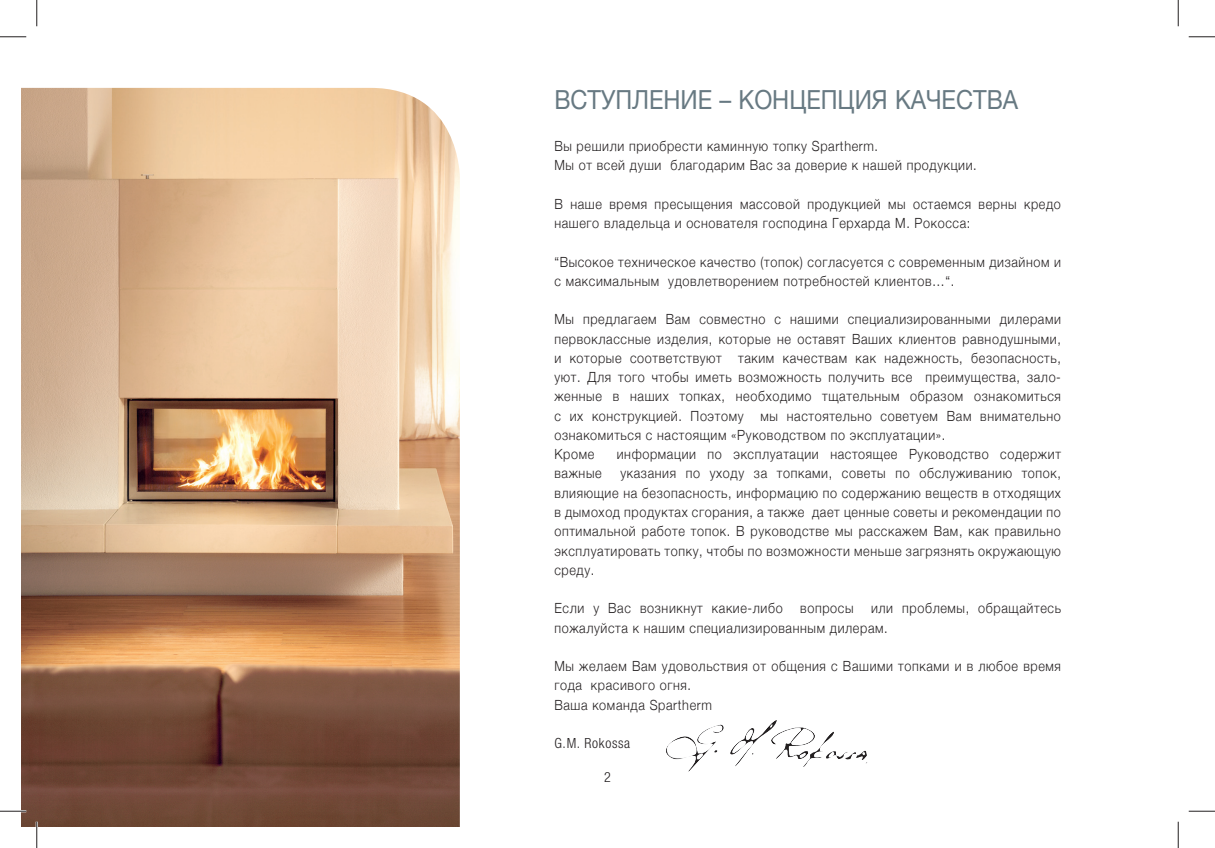
<style>
.page{position:relative;width:1215px;height:848px;background:#fff}
.page>*{position:absolute;margin:0;border:0;box-sizing:border-box;transform-origin:0 0}
.t1{font:26.25px "Helvetica Neue";color:#677982;scale:.9 1}
.t2{font:300 14px/19.2px "Helvetica Neue";letter-spacing:.05em;color:#231f20;scale:.9 1}
.t3{font:300 condensed 14px "Helvetica Neue LT Std";letter-spacing:.05em;color:#231f20}
</style>
<div class="page">
<img style="left:22px;top:88px;width:438px;height:737px">
<hr style="left:0;top:810px;width:26px;height:2px;background:#fff">
<hr style="left:36px;top:821px;width:2px;height:26px;background:#fff">
<svg style="left:0;top:36px;width:26px;height:1px"></svg>
<svg style="left:1188px;top:36px;width:26px;height:1px"></svg>
<svg style="left:0;top:810px;width:26px;height:1px"></svg>
<svg style="left:1188px;top:810px;width:26px;height:1px"></svg>
<svg style="left:36px;top:0;width:1px;height:26px"></svg>
<svg style="left:36px;top:821px;width:1px;height:26px"></svg>
<svg style="left:1177px;top:0;width:1px;height:26px"></svg>
<svg style="left:1177px;top:821px;width:1px;height:26px"></svg>
<h1 class="t1" style="left:554px;top:84px;width:517px">ВСТУПЛЕНИЕ – КОНЦЕПЦИЯ КАЧЕСТВА</h1>
<p class="t2" style="left:554px;top:136px;width:471px">Вы решили приобрести каминную топку Spartherm.<br>Мы от всей души благодарим Вас за доверие к нашей продукции.</p>
<p class="t2" style="left:554px;top:194px;width:564px">В наше время пресыщения массовой продукцией мы остаемся верны кредо нашего владельца и основателя господина Герхарда М. Рокосса:</p>
<p class="t2" style="left:554px;top:251px;width:564px">“Высокое техническое качество (топок) согласуется с современным дизайном и с максимальным удовлетворением потребностей клиентов…“.</p>
<p class="t2" style="left:554px;top:309px;width:564px">Мы предлагаем Вам совместно с нашими специализированными дилерами первоклассные изделия, которые не оставят Ваших клиентов равнодушными, и которые соответствуют таким качествам как надежность, безопасность, уют. Для того чтобы иметь возможность получить все преимущества, зало&shy;женные в наших топках, необходимо тщательным образом ознакомиться с их конструкцией. Поэтому мы настоятельно советуем Вам внимательно ознакомиться с настоящим «Руководством по эксплуатации».<br>Кроме</p>
<p class="t2" style="left:617px;top:444px;width:495px">информации по эксплуатации настоящее Руководство содержит</p>
<p class="t2" style="left:554px;top:463px;width:564px;text-align:justify;text-indent:66px">указания по уходу за топками, советы по обслуживанию топок, влияющие на безопасность, информацию по содержанию веществ в отходящих в дымоход продуктах сгорания, а также дает ценные советы и рекомендации по оптимальной работе топок. В руководстве мы расскажем Вам, как правильно эксплуатировать топку, чтобы по возможности меньше загрязнять окружающую среду.</p>
<p class="t2" style="left:554px;top:598px;width:255px">Если у Вас возникнут какие-либо</p>
<p class="t2" style="left:800px;top:598px;width:61px">вопросы</p>
<p class="t2" style="left:554px;top:463px;width:54px">важные</p>
<p class="t2" style="left:554px;top:598px;width:564px;text-indent:317px">или проблемы, обращайтесь пожалуйста к нашим специализированным дилерам.</p>
<p class="t2" style="left:554px;top:656px;width:564px">Мы желаем Вам удовольствия от общения с Вашими топками и в любое время года красивого огня.<br>Ваша команда Spartherm</p>
<p class="t3" style="left:554px;top:738px;width:77px">G.M. Rokossa</p>
<p class="t3" style="left:604px;top:771px;width:8px">2</p>
</div>
